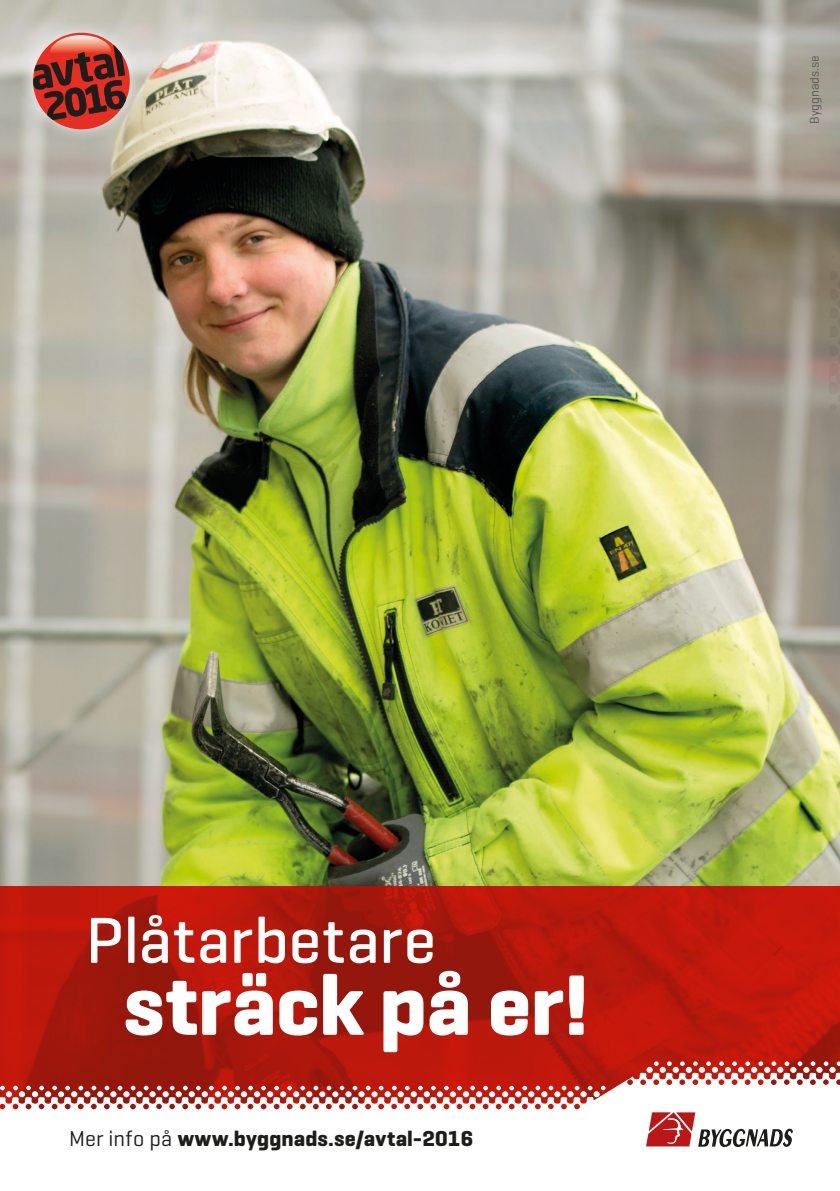
<style>
.page{position:relative;width:840px;height:1191px;background:#fff}
.page>*{position:absolute;margin:0;border:0;box-sizing:border-box;transform-origin:0 0}
.RUBRIK{font:700 87.2px "Geogrotesque";letter-spacing:-.005em;color:#fff}
.RUBRIK-2{font:500 66px "Geogrotesque";letter-spacing:.005em;color:#fff}
.t1{font:700 22px "Geogrotesque";letter-spacing:.01em;color:#1d1d1b}
.t2{font:13px "Geogrotesque";color:#575756}
.s1{font-weight:400}
</style>
<div class="page">
<img style="left:0;top:0;width:816px;height:886px">
<svg style="left:0;top:886px;width:816px;height:169px;background:#b1170c"></svg>
<svg style="left:0;top:1055px;width:816px;height:92px"></svg>
<svg style="left:816px;top:0;width:23px;height:1085px;background:#a88771"></svg>
<div style="left:19px;top:19px;width:124px;height:124px;background:#fff;opacity:.75"></div>
<div style="left:33px;top:33px;width:97px;height:96px;background:#e62e22;border-radius:50%"></div>
<img style="left:50px;top:35px;width:61px;height:10px">
<svg style="left:33px;top:45px;width:93px;height:75px"></svg>
<img style="left:74px;top:52px;width:16px;height:14px">
<img style="left:93px;top:54px;width:17px;height:7px">
<p class="t2" style="left:806px;top:124px;width:70px;rotate:-90deg">Byggnads.se</p>
<p class="RUBRIK-2" style="left:86px;top:899px;width:352px">Plåtarbetare</p>
<p class="RUBRIK" style="left:123px;top:950px;width:467px">sträck på er!</p>
<p class="t1" style="left:69px;top:1124px;width:405px"><span class="s1">Mer info på</span> www.byggnads.se/avtal-2016</p>
</div>
